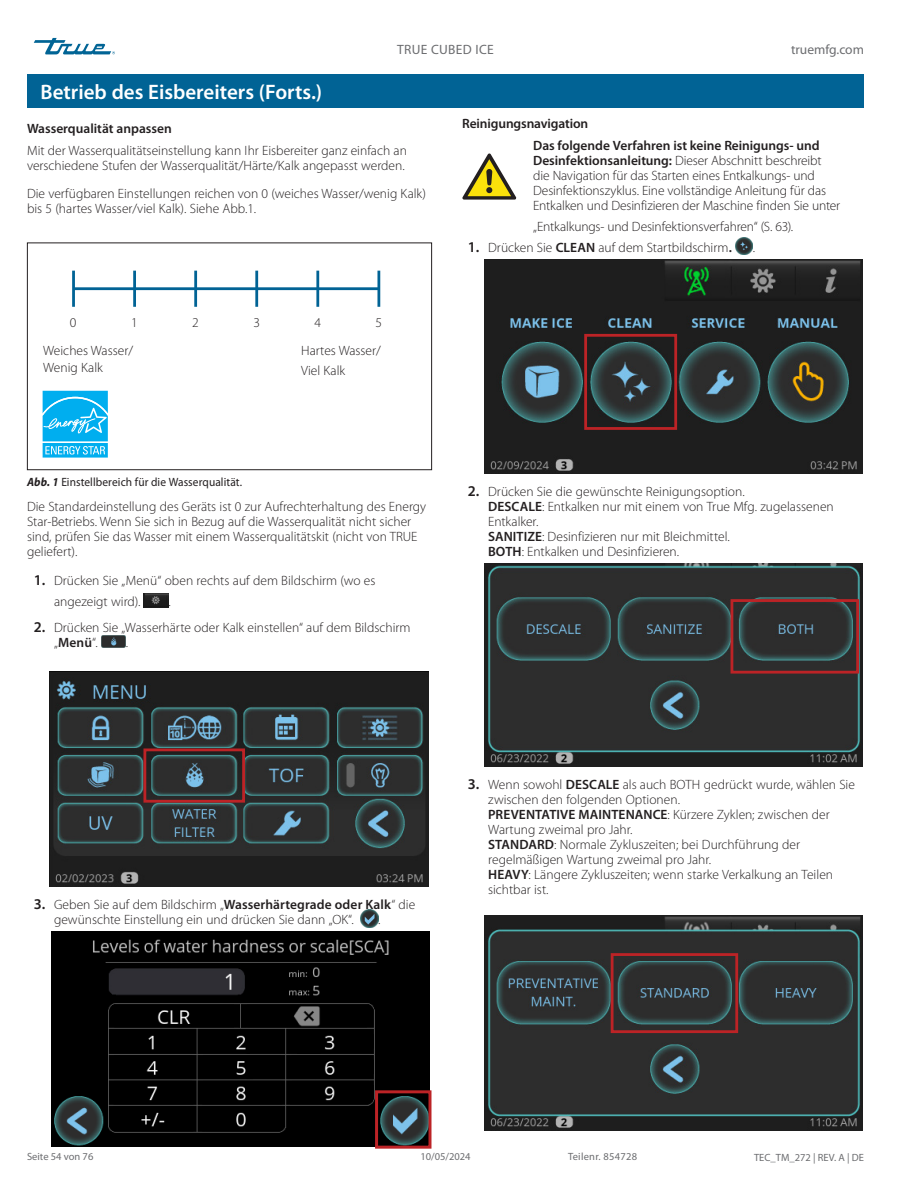
<style>
.page{position:relative;width:918px;height:1188px;background:#fff}
.page>*{position:absolute;margin:0;border:0;box-sizing:border-box;transform-origin:0 0}
.Title_bar_Page_header{font:600 21px "Myriad Pro";color:#fff}
.Body_Text_light_Normal{font:300 13.5px/15px "Myriad Pro";color:#231f20}
.Subhead_NO_underscore_H2{font:600 13.5px "Myriad Pro";letter-spacing:-.01em;color:#231f20}
.t1{font:13.5px "Myriad Pro";letter-spacing:.025em;color:#6c6d70}
.t2{font:13.5px "Myriad Pro";color:#6c6d70}
.Caption_FIG_Regular{font:12px "Myriad Pro";letter-spacing:.005em;color:#231f20;scale:.95 1}
.t3{font:10.5px "Myriad Pro";color:#6c6d70}
.t4{font:10.5px "Myriad Pro";letter-spacing:.025em;color:#6c6d70}
.s1{font-weight:600}
.s2{font-weight:600;font-size:15px}
.s3{font-weight:700;font-style:italic}
</style>
<div class="page">
<svg style="left:34px;top:38px;width:81px;height:16px"></svg>
<div style="left:27px;top:74px;width:837px;height:34px;background:#016395"></div>
<div style="left:27px;top:243px;width:405px;height:227px;border:1px solid #231f20"></div>
<hr style="left:74px;top:287px;width:305px;height:3px;background:#016395">
<hr style="left:72px;top:271px;width:3px;height:36px;background:#016395">
<hr style="left:377px;top:271px;width:3px;height:36px;background:#016395">
<hr style="left:316px;top:271px;width:3px;height:36px;background:#016395">
<hr style="left:255px;top:271px;width:3px;height:36px;background:#016395">
<hr style="left:194px;top:271px;width:3px;height:36px;background:#016395">
<hr style="left:133px;top:271px;width:3px;height:36px;background:#016395">
<div style="left:41px;top:389px;width:68px;height:54px;background:#c2ebfb"></div>
<svg style="left:41px;top:391px;width:68px;height:67px;background:#34bef2"></svg>
<img style="left:144px;top:594px;width:24px;height:14px">
<img style="left:101px;top:636px;width:25px;height:11px">
<img style="left:50px;top:672px;width:379px;height:215px">
<div style="left:143px;top:748px;width:102px;height:55px;border:3px solid #bc2326"></div>
<img style="left:360px;top:910px;width:18px;height:17px">
<img style="left:51px;top:932px;width:379px;height:215px">
<div style="left:375px;top:1090px;width:56px;height:59px;border:3px solid #bc2326"></div>
<img style="left:735px;top:237px;width:18px;height:18px">
<img style="left:484px;top:259px;width:379px;height:215px">
<div style="left:584px;top:334px;width:93px;height:96px;border:3px solid #bc2326"></div>
<img style="left:484px;top:563px;width:379px;height:204px">
<div style="left:731px;top:599px;width:128px;height:75px;border:3px solid #bc2326"></div>
<img style="left:484px;top:916px;width:379px;height:215px">
<div style="left:611px;top:953px;width:127px;height:80px;border:3px solid #bc2326"></div>
<svg style="left:462px;top:153px;width:54px;height:47px"></svg>
<p class="t1" style="left:397px;top:42px;width:98px">TRUE CUBED ICE</p>
<p class="t2" style="left:791px;top:42px;width:74px">truemfg.com</p>
<p class="Title_bar_Page_header" style="left:41px;top:79px;width:283px">Betrieb des Eisbereiters (Forts.)</p>
<p class="Subhead_NO_underscore_H2" style="left:27px;top:120px;width:146px">Wasserqualität anpassen</p>
<p class="Body_Text_light_Normal" style="left:27px;top:143px;width:381px">Mit der Wasserqualitätseinstellung kann Ihr Eisbereiter ganz einfach an verschiedene Stufen der Wasserqualität/Härte/Kalk angepasst werden.</p>
<p class="Body_Text_light_Normal" style="left:27px;top:187px;width:400px">Die verfügbaren Einstellungen reichen von 0 (weiches Wasser/wenig Kalk) bis 5 (hartes Wasser/viel Kalk). Siehe Abb.1.</p>
<p class="Body_Text_light_Normal" style="left:70px;top:316px;width:8px">0</p>
<p class="Body_Text_light_Normal" style="left:131px;top:316px;width:8px">1</p>
<p class="Body_Text_light_Normal" style="left:192px;top:316px;width:8px">2</p>
<p class="Body_Text_light_Normal" style="left:253px;top:316px;width:8px">3</p>
<p class="Body_Text_light_Normal" style="left:314px;top:316px;width:8px">4</p>
<p class="Body_Text_light_Normal" style="left:376px;top:316px;width:8px">5</p>
<p class="Body_Text_light_Normal" style="left:43px;top:343px;width:91px">Weiches Wasser/</p>
<p class="Body_Text_light_Normal" style="left:43px;top:360px;width:61px">Wenig Kalk</p>
<p class="Body_Text_light_Normal" style="left:301px;top:343px;width:81px">Hartes Wasser/</p>
<p class="Body_Text_light_Normal" style="left:301px;top:363px;width:45px">Viel Kalk</p>
<p class="Subhead_NO_underscore_H2" style="left:462px;top:115px;width:128px">Reinigungsnavigation</p>
<p class="Body_Text_light_Normal" style="left:533px;top:138px;width:309px"><span class="s1">Das folgende Verfahren ist keine Reinigungs- und Desinfektionsanleitung:</span> Dieser Abschnitt beschreibt die Navigation für das Starten eines Entkalkungs- und Desinfektionszyklus. Eine vollständige Anleitung für das Entkalken und Desinfizieren der Maschine finden Sie unter</p>
<p class="Body_Text_light_Normal" style="left:533px;top:220px;width:261px">„Entkalkungs- und Desinfektionsverfahren“ (S. 63).</p>
<p class="Body_Text_light_Normal" style="left:468px;top:240px;width:265px"><span class="s2">1.</span> Drücken Sie <span class="s1">CLEAN</span> auf dem Startbildschirm<span class="s1">.</span></p>
<p class="Body_Text_light_Normal" style="left:753px;top:240px;width:4px">.</p>
<p class="Caption_FIG_Regular" style="left:27px;top:474px;width:228px"><span class="s3">Abb. 1</span> Einstellbereich für die Wasserqualität.</p>
<p class="Body_Text_light_Normal" style="left:27px;top:499px;width:401px">Die Standardeinstellung des Geräts ist 0 zur Aufrechterhaltung des Energy Star-Betriebs. Wenn Sie sich in Bezug auf die Wasserqualität nicht sicher sind, prüfen Sie das Wasser mit einem Wasserqualitätskit (nicht von TRUE geliefert).</p>
<p class="Body_Text_light_Normal" style="left:54px;top:570px;width:323px;line-height:21.6px;text-indent:-20px"><span class="s2">1.</span> Drücken Sie „Menü“ oben rechts auf dem Bildschirm (wo es angezeigt wird).</p>
<p class="Body_Text_light_Normal" style="left:168px;top:595px;width:4px">.</p>
<p class="Body_Text_light_Normal" style="left:54px;top:620px;width:358px;text-indent:-20px"><span class="s2">2.</span> Drücken Sie „Wasserhärte oder Kalk einstellen“ auf dem Bildschirm „<span class="s1">Menü</span>“.</p>
<p class="Body_Text_light_Normal" style="left:126px;top:635px;width:4px">.</p>
<p class="Body_Text_light_Normal" style="left:488px;top:484px;width:347px;text-indent:-20px"><span class="s2">2.</span> Drücken Sie die gewünschte Reinigungsoption.<br><span class="s1">DESCALE</span>: Entkalken nur mit einem von True Mfg. zugelassenen Entkalker.<br><span class="s1">SANITIZE</span>: Desinfizieren nur mit Bleichmittel.<br><span class="s1">BOTH</span>: Entkalken und Desinfizieren.</p>
<p class="Body_Text_light_Normal" style="left:54px;top:898px;width:363px;text-indent:-20px"><span class="s2">3.</span> Geben Sie auf dem Bildschirm „<span class="s1">Wasserhärtegrade oder Kalk</span>“ die gewünschte Einstellung ein und drücken Sie dann „OK“.</p>
<p class="Body_Text_light_Normal" style="left:378px;top:913px;width:4px">.</p>
<p class="Body_Text_light_Normal" style="left:488px;top:777px;width:368px;text-indent:-20px"><span class="s2">3.</span> Wenn sowohl <span class="s1">DESCALE</span> als auch BOTH gedrückt wurde, wählen Sie zwischen den folgenden Optionen.<br><span class="s1">PREVENTATIVE MAINTENANCE</span>: Kürzere Zyklen; zwischen der Wartung zweimal pro Jahr.<br><span class="s1">STANDARD</span>: Normale Zykluszeiten; bei Durchführung der regelmäßigen Wartung zweimal pro Jahr.<br><span class="s1">HEAVY</span>: Längere Zykluszeiten; wenn starke Verkalkung an Teilen sichtbar ist.</p>
<p class="t3" style="left:27px;top:1150px;width:68px">Seite 54 von 76</p>
<p class="t3" style="left:420px;top:1150px;width:52px">10/05/2024</p>
<p class="t4" style="left:568px;top:1150px;width:71px">Teilenr. 854728</p>
<p class="t3" style="left:754px;top:1151px;width:111px">TEC_TM_272 | REV. A | DE</p>
</div>
